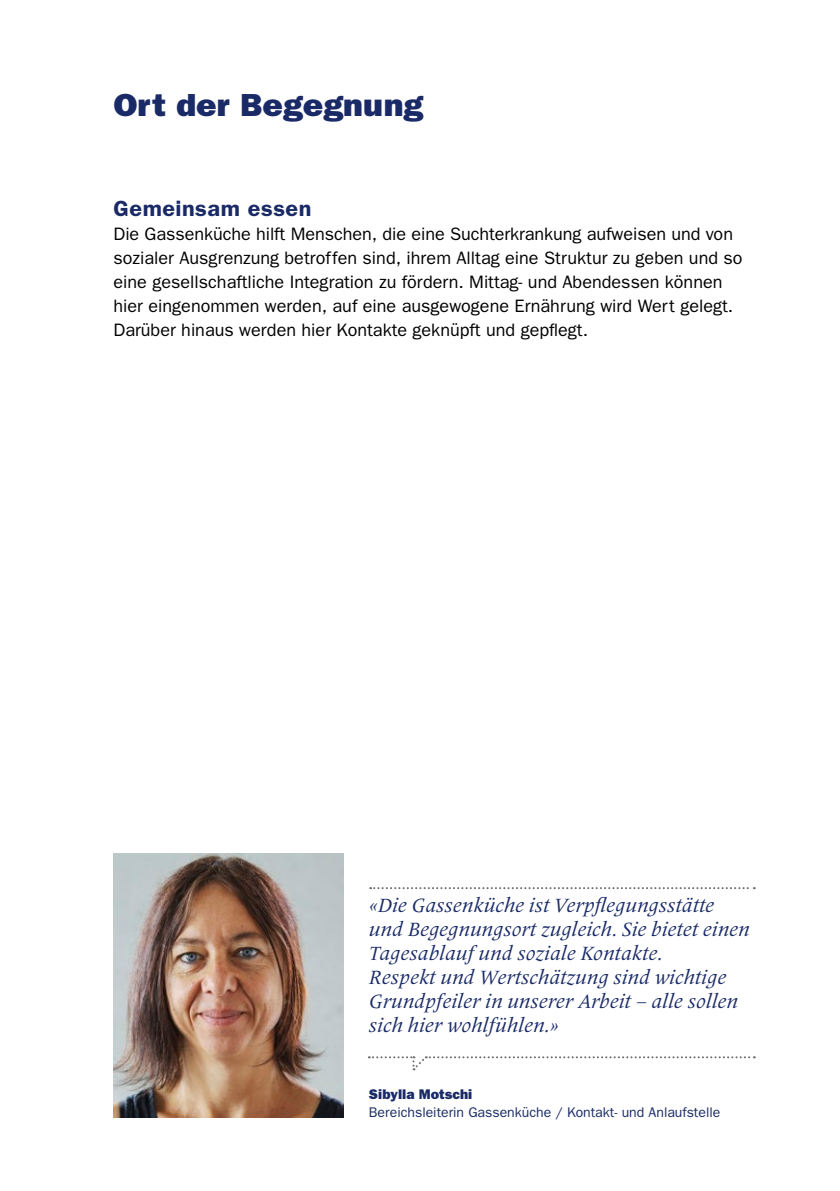
<style>
.page{position:relative;width:840px;height:1191px;background:#fff}
.page>*{position:absolute;margin:0;border:0;box-sizing:border-box;transform-origin:0 0}
.t1{font:800 32px "Franklin Gothic";color:#192a66;scale:1.07 1}
.t2{font:600 22px "Franklin Gothic";letter-spacing:.02em;color:#192a66;scale:1.07 1}
.t3{font:italic 20px/24px "Frutiger Serif LT Pro";color:#192a66}
.t4{font:18px/24px "Franklin Gothic";color:#000}
.t5{font:14px "Franklin Gothic";color:#192a66}
.t6{font:800 14px "Franklin Gothic";color:#192a66}
</style>
<div class="page">
<svg style="left:368px;top:1056px;width:386px;height:14px"></svg>
<svg style="left:370px;top:887px;width:384px;height:2px"></svg>
<img style="left:113px;top:853px;width:230px;height:264px">
<p class="t1" style="left:113px;top:86px;width:291px">Ort der Begegnung</p>
<p class="t2" style="left:113px;top:195px;width:186px">Gemeinsam essen</p>
<p class="t4" style="left:113px;top:222px;width:630px">Die Gassenküche hilft Menschen, die eine Suchterkrankung aufweisen und von sozialer Ausgrenzung betroffen sind, ihrem Alltag eine Struktur zu geben und so eine gesellschaftliche Integration zu fördern. Mittag- und Abendessen können hier eingenommen werden, auf eine ausgewogene Ernährung wird Wert gelegt.<br>Darüber hinaus werden hier Kontakte geknüpft und gepflegt.</p>
<p class="t3" style="left:369px;top:893px;width:382px">«Die Gassenküche ist Verpflegungsstätte und Begegnungsort zugleich. Sie bietet einen Tagesablauf und soziale Kontakte.<br>Respekt und Wertschätzung sind wichtige Grundpfeiler in unserer Arbeit – alle sollen sich hier wohlfühlen.»</p>
<p class="t6" style="left:369px;top:1086px;width:105px">Sibylla Motschi</p>
<p class="t5" style="left:369px;top:1104px;width:353px">Bereichsleiterin Gassenküche / Kontakt- und Anlaufstelle</p>
</div>
